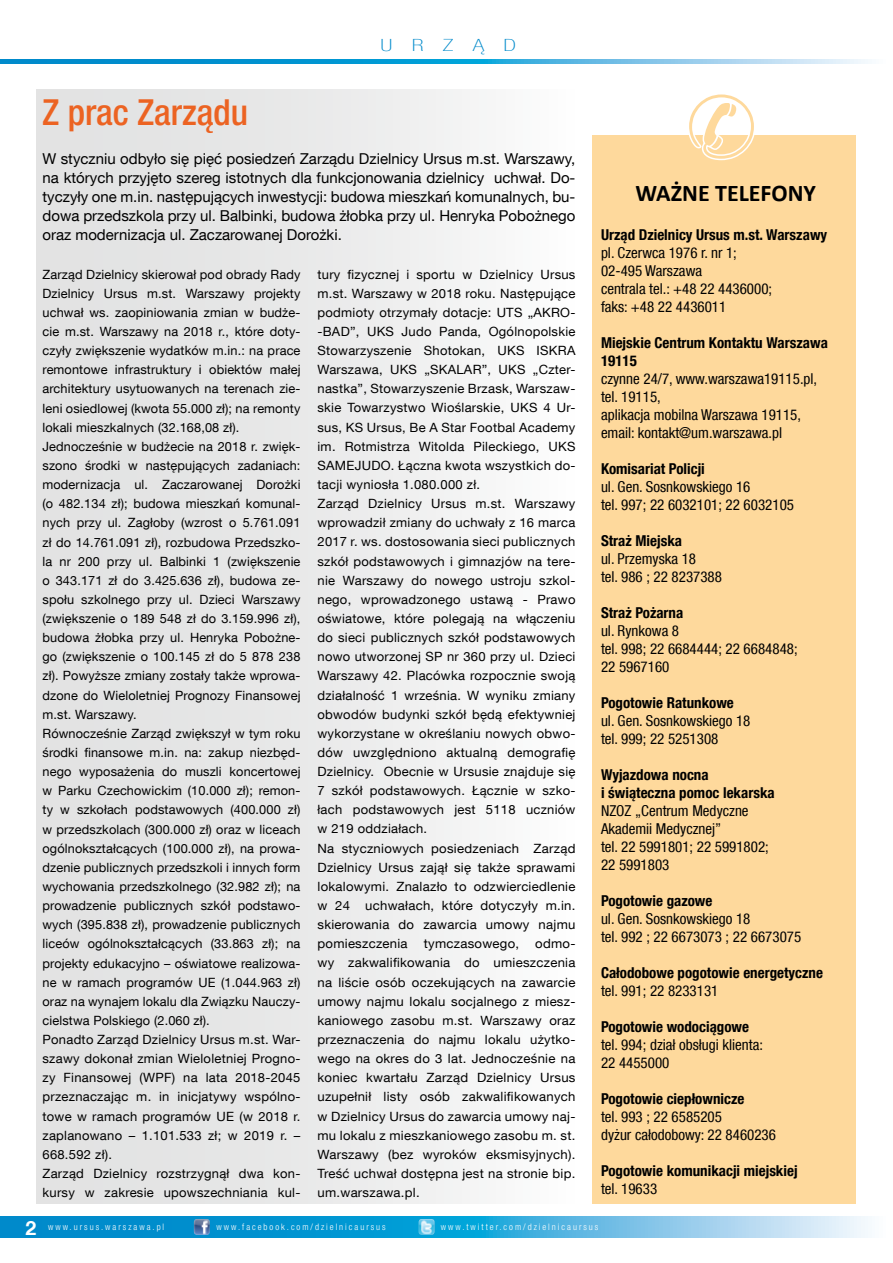
<style>
.page{position:relative;width:893px;height:1263px;background:#fff}
.page>*{position:absolute;margin:0;border:0;box-sizing:border-box;transform-origin:0 0}
.t1{font:500 condensed 36px "Helvetica Neue LT Com";color:#ec6322}
.t2{font:700 24px "Calibri";color:#000}
.t3{font:700 19.5px "Helvetica Neue LT Com";color:#fff}
.t4{font:100 condensed 16.8px "Helvetica Neue LT Com";letter-spacing:.8em;color:#008acb;scale:1.43 1}
.t5{font:condensed 15px/18px "Helvetica Neue LT Com";color:#000}
.t6{font:15px/19.2px "Helvetica Neue LT Com";color:#000;text-align:justify}
.t7{font:700 condensed 15px/18px "Helvetica Neue LT Com";color:#000}
.t8{font:12.75px/19.2px "Helvetica Neue LT Com";letter-spacing:.02em;color:#000}
.t9{font:300 condensed 9px "Helvetica Neue LT Com";letter-spacing:.22em;color:#fff}
</style>
<div class="page">
<div style="left:36px;top:89px;width:544px;height:1114px;background:linear-gradient(to right,#dedede,#fafafa)"></div>
<svg style="left:0;top:1216px;width:868px;height:21px;background:#40acdc"></svg>
<svg style="left:0;top:60px;width:868px;height:4px;background:#43acdc"></svg>
<svg style="left:407px;top:59px;width:86px;height:4px"></svg>
<img style="left:194px;top:1219px;width:16px;height:16px">
<img style="left:419px;top:1219px;width:16px;height:16px">
<div style="left:592px;top:135px;width:263px;height:1068px;background:#fed99c"></div>
<svg style="left:689px;top:135px;width:66px;height:26px"></svg>
<h3 class="t4" style="left:381px;top:36px;width:96px">URZĄD</h3>
<h1 class="t1" style="left:43px;top:91px;width:207px">Z prac Zarządu</h1>
<p class="t6" style="left:43px;top:148px;width:534px">W styczniu odbyło się pięć posiedzeń Zarządu Dzielnicy Ursus m.st. Warszawy, na których przyjęto szereg istotnych dla funkcjonowania dzielnicy uchwał. Do&shy;tyczyły one m.in. następujących inwestycji: budowa mieszkań komunalnych, bu&shy;dowa przedszkola przy ul. Balbinki, budowa żłobka przy ul. Henryka Pobożnego oraz modernizacja ul. Zaczarowanej Dorożki.</p>
<p class="t8" style="left:43px;top:264px;width:259px">Zarząd Dzielnicy skierował pod obrady Rady Dzielnicy Ursus m.st. Warszawy projekty uchwał ws. zaopiniowania zmian w budże&shy;cie m.st. Warszawy na 2018 r., które doty&shy;czyły zwiększenie wydatków m.in.: na prace remontowe infrastruktury i obiektów małej architektury usytuowanych na terenach zie&shy;leni osiedlowej (kwota 55.000 zł); na remonty lokali mieszkalnych (32.168,08 zł).<br>Jednocześnie w budżecie na 2018 r. zwięk&shy;szono środki w następujących zadaniach: modernizacja ul. Zaczarowanej Dorożki (o 482.134 zł); budowa mieszkań komunal&shy;nych przy ul. Zagłoby (wzrost o 5.761.091 zł do 14.761.091 zł), rozbudowa Przedszko&shy;la nr 200 przy ul. Balbinki 1 (zwiększenie o 343.171 zł do 3.425.636 zł), budowa ze&shy;społu szkolnego przy ul. Dzieci Warszawy (zwiększenie o 189 548 zł do 3.159.996 zł), budowa żłobka przy ul. Henryka Pobożne&shy;go (zwiększenie o 100.145 zł do 5 878 238 zł). Powyższe zmiany zostały także wprowa&shy;dzone do Wieloletniej Prognozy Finansowej m.st. Warszawy.<br>Równocześnie Zarząd zwiększył w tym roku środki finansowe m.in. na: zakup niezbęd&shy;nego wyposażenia do muszli koncertowej w Parku Czechowickim (10.000 zł); remon&shy;ty w szkołach podstawowych (400.000 zł) w przedszkolach (300.000 zł) oraz w liceach ogólnokształcących (100.000 zł), na prowa&shy;dzenie publicznych przedszkoli i innych form wychowania przedszkolnego (32.982 zł); na prowadzenie publicznych szkół podstawo&shy;wych (395.838 zł), prowadzenie publicznych liceów ogólnokształcących (33.863 zł); na projekty edukacyjno – oświatowe realizowa&shy;ne w ramach programów UE (1.044.963 zł) oraz na wynajem lokalu dla Związku Nauczy&shy;cielstwa Polskiego (2.060 zł).<br>Ponadto Zarząd Dzielnicy Ursus m.st. War&shy;szawy dokonał zmian Wieloletniej Progno&shy;zy Finansowej (WPF) na lata 2018-2045 przeznaczając m. in inicjatywy wspólno&shy;towe w ramach programów UE (w 2018 r. zaplanowano – 1.101.533 zł; w 2019 r. – 668.592 zł).<br>Zarząd Dzielnicy rozstrzygnął dwa kon&shy;kursy w zakresie upowszechniania kul-</p>
<p class="t8" style="left:317px;top:264px;width:259px">tury fizycznej i sportu w Dzielnicy Ursus m.st. Warszawy w 2018 roku. Następujące podmioty otrzymały dotacje: UTS „AKRO--BAD”, UKS Judo Panda, Ogólnopolskie Stowarzyszenie Shotokan, UKS ISKRA Warszawa, UKS „SKALAR”, UKS „Czter&shy;nastka”, Stowarzyszenie Brzask, Warszaw&shy;skie Towarzystwo Wioślarskie, UKS 4 Ur&shy;sus, KS Ursus, Be A Star Footbal Academy im. Rotmistrza Witolda Pileckiego, UKS SAMEJUDO. Łączna kwota wszystkich do&shy;tacji wyniosła 1.080.000 zł.<br>Zarząd Dzielnicy Ursus m.st. Warszawy wprowadził zmiany do uchwały z 16 marca 2017 r. ws. dostosowania sieci publicznych szkół podstawowych i gimnazjów na tere&shy;nie Warszawy do nowego ustroju szkol&shy;nego, wprowadzonego ustawą - Prawo oświatowe, które polegają na włączeniu do sieci publicznych szkół podstawowych nowo utworzonej SP nr 360 przy ul. Dzieci Warszawy 42. Placówka rozpocznie swoją działalność 1 września. W wyniku zmiany obwodów budynki szkół będą efektywniej wykorzystane w określaniu nowych obwo&shy;dów uwzględniono aktualną demografię Dzielnicy. Obecnie w Ursusie znajduje się 7 szkół podstawowych. Łącznie w szko&shy;łach podstawowych jest 5118 uczniów w 219 oddziałach.<br>Na styczniowych posiedzeniach Zarząd Dzielnicy Ursus zajął się także sprawami lokalowymi. Znalazło to odzwierciedlenie w 24 uchwałach, które dotyczyły m.in. skierowania do zawarcia umowy najmu pomieszczenia</p>
<p class="t8" style="left:317px;top:934px;width:259px;text-align:justify;text-indent:218px">odmo&shy;wy zakwalifikowania do umieszczenia na liście osób oczekujących na zawarcie umowy najmu lokalu socjalnego z miesz&shy;kaniowego zasobu m.st. Warszawy oraz przeznaczenia do najmu lokalu użytko&shy;wego na okres do 3 lat. Jednocześnie na koniec kwartału Zarząd Dzielnicy Ursus uzupełnił listy osób zakwalifikowanych w Dzielnicy Ursus do zawarcia umowy naj&shy;mu lokalu z mieszkaniowego zasobu m. st.<br>Warszawy (bez wyroków eksmisyjnych).<br>Treść uchwał dostępna jest na stronie bip. um.warszawa.pl.</p>
<p class="t8" style="left:424px;top:934px;width:97px">tymczasowego,</p>
<h2 class="t2" style="left:636px;top:177px;width:182px">WAŻNE TELEFONY</h2>
<p class="t7" style="left:601px;top:226px;width:228px">Urząd Dzielnicy Ursus m.st. Warszawy</p>
<p class="t5" style="left:601px;top:244px;width:173px">pl. Czerwca 1976 r. nr 1;<br>02-495 Warszawa<br>centrala tel.: +48 22 4436000; faks: +48 22 4436011</p>
<p class="t7" style="left:601px;top:334px;width:228px">Miejskie Centrum Kontaktu Warszawa<br>19115</p>
<p class="t5" style="left:601px;top:370px;width:218px">czynne 24/7, www.warszawa19115.pl, tel. 19115,<br>aplikacja mobilna Warszawa 19115, email: kontakt@um.warszawa.pl</p>
<p class="t7" style="left:601px;top:460px;width:105px">Komisariat Policji</p>
<p class="t5" style="left:601px;top:478px;width:195px">ul. Gen. Sosnkowskiego 16<br>tel. 997; 22 6032101; 22 6032105</p>
<p class="t7" style="left:601px;top:532px;width:83px">Straż Miejska</p>
<p class="t5" style="left:601px;top:550px;width:123px">ul. Przemyska 18<br>tel. 986 ; 22 8237388</p>
<p class="t7" style="left:601px;top:604px;width:84px">Straż Pożarna</p>
<p class="t5" style="left:601px;top:622px;width:198px">ul. Rynkowa 8<br>tel. 998; 22 6684444; 22 6684848;<br>22 5967160</p>
<p class="t7" style="left:601px;top:694px;width:134px">Pogotowie Ratunkowe</p>
<p class="t5" style="left:601px;top:712px;width:151px">ul. Gen. Sosnkowskiego 18 tel. 999; 22 5251308</p>
<p class="t7" style="left:601px;top:766px;width:175px">Wyjazdowa nocna<br>i świąteczna pomoc lekarska</p>
<p class="t5" style="left:601px;top:802px;width:169px">NZOZ „Centrum Medyczne<br>Akademii Medycznej”<br>tel. 22 5991801; 22 5991802;<br>22 5991803</p>
<p class="t7" style="left:601px;top:892px;width:113px">Pogotowie gazowe</p>
<p class="t5" style="left:601px;top:910px;width:202px">ul. Gen. Sosnkowskiego 18<br>tel. 992 ; 22 6673073 ; 22 6673075</p>
<p class="t7" style="left:601px;top:964px;width:224px">Całodobowe pogotowie energetyczne</p>
<p class="t5" style="left:601px;top:982px;width:119px">tel. 991; 22 8233131</p>
<p class="t7" style="left:601px;top:1018px;width:150px">Pogotowie wodociągowe</p>
<p class="t5" style="left:601px;top:1036px;width:164px">tel. 994; dział obsługi klienta:<br>22 4455000</p>
<p class="t7" style="left:601px;top:1090px;width:145px">Pogotowie ciepłownicze</p>
<p class="t5" style="left:601px;top:1108px;width:176px">tel. 993 ; 22 6585205<br>dyżur całodobowy: 22 8460236</p>
<p class="t7" style="left:601px;top:1162px;width:198px">Pogotowie komunikacji miejskiej</p>
<p class="t5" style="left:601px;top:1180px;width:58px">tel. 19633</p>
<h3 class="t3" style="left:26px;top:1216px;width:12px">2</h3>
<p class="t9" style="left:48px;top:1221px;width:118px">www.ursus.warszawa.pl</p>
<p class="t9" style="left:216px;top:1222px;width:171px">www.facebook.com/dzielnicaursus</p>
<p class="t9" style="left:441px;top:1222px;width:159px">www.twitter.com/dzielnicaursus</p>
</div>
